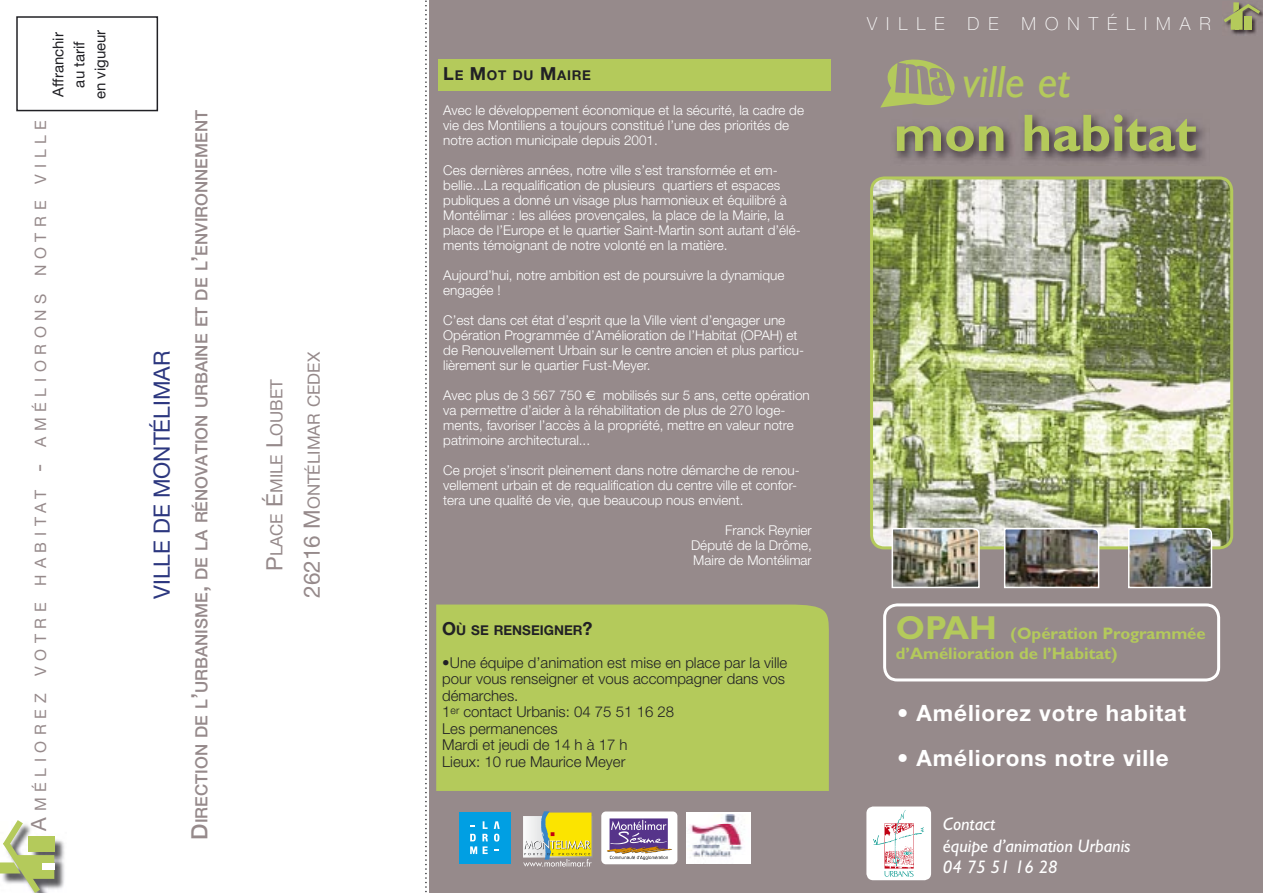
<style>
.page{position:relative;width:1263px;height:893px;background:#fff}
.page>*{position:absolute;margin:0;border:0;box-sizing:border-box;transform-origin:0 0}
.t1{font:700 52.95px "Gill Sans";color:#b4ca5b}
.t2{font:italic 45.45px "Gill Sans";color:#b4ca5b}
.t3{font:700 22.5px "Helvetica Neue";letter-spacing:.04em;color:#fff}
.t4{font:22.5px "Helvetica Neue";color:#2c377f}
.t5{font:italic 18.15px/21.8px "Gill Sans";color:#fff}
.t6{font:100 18px "Helvetica Neue";letter-spacing:.5em;color:#fff}
.t7{font:500 16.8px "Helvetica Neue";color:#968a8b}
.t8{font:16.8px "Helvetica Neue";color:#968a8b}
.t9{font:700 16.65px/20px "Gill Sans";color:#b4ca5b}
.t10{font:15.75px "Helvetica Neue";letter-spacing:.36em;color:#968a8b}
.t11{font:300 15px/16.5px "Helvetica Neue";color:#212125}
.t12{font:15px/21px "Helvetica Neue";color:#212125;text-align:center}
.t13{font:300 13.5px/15px "Helvetica Neue";color:#fff}
.t14{font:700 13.5px "Helvetica Neue";color:#212125}
.s1{font-size:21px}
.s2{font-size:22.5px}
.s3{font-size:18px}
.s4{font-family:"Euro Sans";font-weight:400}
.s5{font-size:33.3px}
</style>
<div class="page">
<div style="left:429px;top:0;width:834px;height:893px;background:#968a8b"></div>
<div style="left:436px;top:604px;width:393px;height:187px;background:#b4ca5b"></div>
<img style="left:54px;top:836px;width:11px;height:53px">
<svg style="left:0;top:820px;width:54px;height:73px"></svg>
<div style="left:28px;top:837px;width:26px;height:15px;background:#b4ca5b"></div>
<div style="left:42px;top:863px;width:12px;height:7px;background:#fff"></div>
<div style="left:438px;top:59px;width:393px;height:31px;background:#b4ca5b"></div>
<img style="left:1231px;top:10px;width:32px;height:25px">
<svg style="left:1224px;top:2px;width:36px;height:28px"></svg>
<svg style="left:16px;top:16px;width:142px;height:95px"></svg>
<svg style="left:425px;top:0;width:2px;height:893px"></svg>
<svg style="left:523px;top:811px;width:69px;height:56px;background:#d3ca6a"></svg>
<svg style="left:601px;top:811px;width:76px;height:53px;background:#b7a7c1"></svg>
<div style="left:459px;top:812px;width:51px;height:51px;background:#009fe3"></div>
<svg style="left:494px;top:821px;width:6px;height:20px"></svg>
<svg style="left:470px;top:821px;width:18px;height:33px"></svg>
<img style="left:687px;top:812px;width:63px;height:51px">
<div style="left:866px;top:806px;width:65px;height:74px;background:#fff;border-radius:7px"></div>
<svg style="left:873px;top:810px;width:51px;height:67px"></svg>
<svg style="left:870px;top:176px;width:363px;height:373px;background:#a3ad7c"></svg>
<img style="left:1004px;top:528px;width:95px;height:60px">
<img style="left:1128px;top:528px;width:84px;height:60px">
<img style="left:891px;top:528px;width:89px;height:60px">
<img style="left:895px;top:115px;width:309px;height:46px">
<svg style="left:880px;top:59px;width:75px;height:49px"></svg>
<svg style="left:883px;top:603px;width:337px;height:78px"></svg>
<p class="t12" style="left:47px;top:99px;width:71px;rotate:-90deg">Affranchir au tarif<br>en vigueur</p>
<p class="t10" style="left:31px;top:831px;width:712px;rotate:-90deg"><span class="s1">A</span>MÉLIOREZ VOTRE HABITAT <span class="s1">-</span> AMÉLIORONS NOTRE VILLE</p>
<h3 class="t4" style="left:148px;top:599px;width:249px;rotate:-90deg">VILLE DE MONTÉLIMAR</h3>
<p class="t7" style="left:191px;top:839px;width:731px;rotate:-90deg"><span class="s2">D</span>IRECTION DE L<span class="s2">’</span>URBANISME<span class="s2">,</span> DE LA RÉNOVATION URBAINE ET DE L<span class="s2">’</span>ENVIRONNEMENT</p>
<p class="t8" style="left:266px;top:571px;width:193px;rotate:-90deg"><span class="s2">P</span>LACE <span class="s2">É</span>MILE <span class="s2">L</span>OUBET</p>
<p class="t8" style="left:304px;top:598px;width:247px;rotate:-90deg"><span class="s2">26216 M</span>ONTÉLIMAR CEDEX</p>
<p class="t14" style="left:443px;top:66px;width:149px"><span class="s3">L</span>E <span class="s3">M</span>OT DU <span class="s3">M</span>AIRE</p>
<p class="t13" style="left:443px;top:103px;width:362px">Avec le développement économique et la sécurité, la cadre de vie des Montiliens a toujours constitué l’une des priorités de notre action municipale depuis 2001.</p>
<p class="t13" style="left:443px;top:163px;width:359px">Ces dernières années, notre ville s’est transformée et em&shy;bellie...La requalification de plusieurs quartiers et espaces publiques a donné un visage plus harmonieux et équilibré à Montélimar : les allées provençales, la place de la Mairie, la place de l’Europe et le quartier Saint-Martin sont autant d’élé&shy;ments témoignant de notre volonté en la matière.</p>
<p class="t13" style="left:443px;top:268px;width:343px">Aujourd’hui, notre ambition est de poursuivre la dynamique engagée !</p>
<p class="t13" style="left:443px;top:313px;width:362px">C’est dans cet état d’esprit que la Ville vient d’engager une Opération Programmée d’Amélioration de l’Habitat (OPAH) et de Renouvellement Urbain sur le centre ancien et plus particu&shy;lièrement sur le quartier Fust-Meyer.</p>
<p class="t13" style="left:443px;top:388px;width:368px">Avec plus de 3 567 750 <span class="s4">€</span> mobilisés sur 5 ans, cette opération va permettre d’aider à la réhabilitation de plus de 270 loge&shy;ments, favoriser l’accès à la propriété, mettre en valeur notre patrimoine architectural...</p>
<p class="t13" style="left:443px;top:463px;width:358px">Ce projet s’inscrit pleinement dans notre démarche de renou&shy;vellement urbain et de requalification du centre ville et confor&shy;tera une qualité de vie, que beaucoup nous envient.</p>
<p class="t13" style="left:691px;top:523px;width:122px;text-align:justify;text-indent:34px">Franck Reynier Député de la Drôme, Maire de Montélimar</p>
<p class="t14" style="left:442px;top:622px;width:152px"><span class="s3">O</span>Ù SE RENSEIGNER<span class="s3">?</span></p>
<p class="t11" style="left:442px;top:654px;width:347px">•Une équipe d’animation est mise en place par la ville pour vous renseigner et vous accompagner dans vos démarches.<br>1<sup>er</sup> contact Urbanis: 04 75 51 16 28<br>Les permanences<br>Mardi et jeudi de 14 h à 17 h<br>Lieux: 10 rue Maurice Meyer</p>
<h3 class="t6" style="left:867px;top:13px;width:79px">VILLE</h3>
<h3 class="t6" style="left:967px;top:13px;width:33px">D E</h3>
<h3 class="t6" style="left:1021px;top:13px;width:191px">MONTÉLIMAR</h3>
<h2 class="t2" style="left:962px;top:56px;width:109px">ville et</h2>
<h1 class="t1" style="left:893px;top:102px;width:305px">mon habitat</h1>
<p class="t9" style="left:896px;top:624px;width:311px"><span class="s5">OPAH</span> (Opération Programmée d’Amélioration de l’Habitat)</p>
<h3 class="t3" style="left:897px;top:699px;width:290px">• Améliorez votre habitat</h3>
<h3 class="t3" style="left:897px;top:744px;width:273px">• Améliorons notre ville</h3>
<h3 class="t5" style="left:943px;top:813px;width:189px">Contact<br>équipe d’animation Urbanis<br>04 75 51 16 28</h3>
</div>
